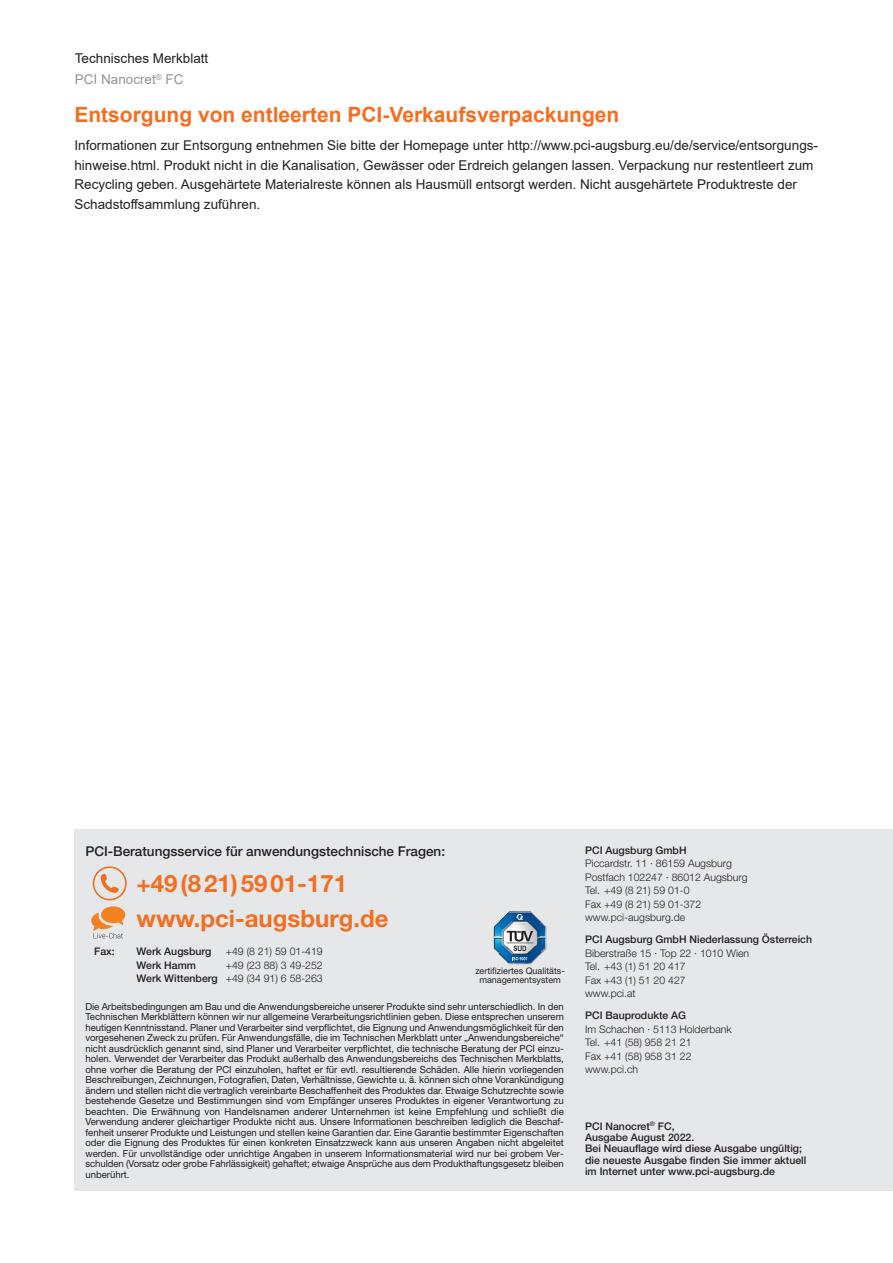
<style>
.page{position:relative;width:893px;height:1263px;background:#fff}
.page>*{position:absolute;margin:0;border:0;box-sizing:border-box;transform-origin:0 0}
.t1{font:700 24px/35.2px "Helvetica Neue LT Pro";color:#f36e21}
.t2{font:700 21px "Arial";color:#f36e21}
.t3{font:13.5px/19.5px "Arial";color:#231f20}
.t4{font:500 13.5px "Helvetica Neue LT Pro";color:#231f20}
.t5{font:300 10.5px/13.5px "Helvetica Neue LT Pro";color:#231f20}
.t6{font:500 10.5px/11.2px "Helvetica Neue LT Pro";color:#231f20}
.t7{font:9.75px/10.5px "Helvetica Neue LT Pro";letter-spacing:-.005em;color:#231f20;text-align:justify}
.t8{font:9px/9px "Helvetica Neue LT Pro";color:#231f20;text-align:center}
.s1{color:#939598}
.s2{font-weight:500}
</style>
<div class="page">
<div style="left:75px;top:829px;width:818px;height:362px;background:#e6e7e9"></div>
<svg style="left:93px;top:866px;width:34px;height:34px"></svg>
<svg style="left:91px;top:906px;width:34px;height:32px"></svg>
<img style="left:499px;top:911px;width:41px;height:53px">
<img style="left:493px;top:922px;width:6px;height:32px">
<img style="left:540px;top:921px;width:6px;height:34px">
<svg style="left:506px;top:930px;width:27px;height:21px"></svg>
<svg style="left:516px;top:914px;width:7px;height:6px"></svg>
<svg style="left:512px;top:957px;width:15px;height:3px"></svg>
<h3 class="t3" style="left:75px;top:48px;width:135px;line-height:21.3px">Technisches Merkblatt<br><span class="s1">PCI Nanocret</span><sup>®</sup> <span class="s1">FC</span></h3>
<h2 class="t2" style="left:74px;top:103px;width:546px">Entsorgung von entleerten PCI-Verkaufsverpackungen</h2>
<p class="t3" style="left:74px;top:136px;width:745px">Informationen zur Entsorgung entnehmen Sie bitte der Homepage unter http://www.pci-augsburg.eu/de/service/entsorgungs&shy;hinweise.html. Produkt nicht in die Kanalisation, Gewässer oder Erdreich gelangen lassen. Verpackung nur restentleert zum Recycling geben. Ausgehärtete Materialreste können als Hausmüll entsorgt werden. Nicht ausgehärtete Produktreste der Schadstoffsammlung zuführen.</p>
<h3 class="t4" style="left:85px;top:846px;width:361px">PCI- Beratungsservice für anwendungstechnische Fragen:</h3>
<h1 class="t1" style="left:136px;top:868px;width:253px">+49(821)5901-171 www.pci-augsburg.de</h1>
<p class="t6" style="left:94px;top:947px;width:22px">Fax:</p>
<p class="t6" style="left:136px;top:947px;width:76px">Werk Augsburg</p>
<p class="t5" style="left:226px;top:946px;width:98px">+49 (8 21) 59 01-419</p>
<p class="t6" style="left:136px;top:960px;width:61px">Werk Hamm</p>
<p class="t5" style="left:136px;top:959px;width:188px;text-align:right">+49 (23 88) 3 49-252<br><span class="s2">Werk Wittenberg</span> +49 (34 91) 6 58-263</p>
<p class="t8" style="left:475px;top:967px;width:91px">zertifiziertes Qualitäts&shy;managementsystem</p>
<p class="t7" style="left:85px;top:1002px;width:480px">Die Arbeitsbedingungen am Bau und die Anwendungsbereiche unserer Produkte sind sehr unterschiedlich. In den Technischen Merkblättern können wir nur allgemeine Verarbeitungsrichtlinien geben. Diese entsprechen unserem heutigen Kenntnisstand. Planer und Verarbeiter sind verpflichtet, die Eignung und Anwendungsmöglichkeit für den vorgesehenen Zweck zu prüfen. Für Anwendungsfälle, die im Technischen Merkblatt unter „Anwendungsbereiche“ nicht ausdrücklich genannt sind, sind Planer und Verarbeiter verpflichtet, die technische Beratung der PCI einzu&shy;holen. Verwendet der Verarbeiter das Produkt außerhalb des Anwendungsbereichs des Technischen Merkblatts, ohne vorher die Beratung der PCI einzuholen, haftet er für evtl. resultierende Schäden. Alle hierin vorliegenden Beschreibungen, Zeichnungen, Fotografien, Daten, Verhältnisse, Gewichte u. ä. können sich ohne Vorankündigung ändern und stellen nicht die vertraglich vereinbarte Beschaffenheit des Produktes dar. Etwaige Schutzrechte sowie bestehende Gesetze und Bestimmungen sind vom Empfänger unseres Produktes in eigener Verantwortung zu beachten. Die Erwähnung von Handelsnamen anderer Unternehmen ist keine Empfehlung und schließt die Verwendung anderer gleichartiger Produkte nicht aus. Unsere Informationen beschreiben lediglich die Beschaf&shy;fenheit unserer Produkte und Leistungen und stellen keine Garantien dar. Eine Garantie bestimmter Eigenschaften oder die Eignung des Produktes für einen konkreten Einsatzzweck kann aus unseren Angaben nicht abgeleitet werden. Für unvollständige oder unrichtige Angaben in unserem Informationsmaterial wird nur bei grobem Ver&shy;schulden (Vorsatz oder grobe Fahrlässigkeit) gehaftet; etwaige Ansprüche aus dem Produkthaftungsgesetz bleiben unberührt.</p>
<p class="t6" style="left:585px;top:845px;width:103px">PCI Augsburg GmbH</p>
<p class="t5" style="left:585px;top:858px;width:164px">Piccardstr. 11 · 86159 Augsburg<br>Postfach 102247 · 86012 Augsburg<br>Tel. +49 (8 21) 59 01-0<br>Fax +49 (8 21) 59 01-372 www.pci-augsburg.de</p>
<p class="t6" style="left:585px;top:935px;width:228px">PCI Augsburg GmbH Niederlassung Österreich</p>
<p class="t5" style="left:585px;top:947px;width:166px">Biberstraße 15 · Top 22 · 1010 Wien<br>Tel. +43 (1) 51 20 417<br>Fax +43 (1) 51 20 427<br>www.pci.at</p>
<p class="t6" style="left:585px;top:1011px;width:103px">PCI Bauprodukte AG</p>
<p class="t5" style="left:585px;top:1023px;width:148px">Im Schachen · 5113 Holderbank<br>Tel. +41 (58) 958 21 21<br>Fax +41 (58) 958 31 22 www.pci.ch</p>
<p class="t6" style="left:585px;top:1122px;width:223px">PCI Nanocret<sup>®</sup> FC,<br>Ausgabe August 2022.<br>Bei Neuauflage wird diese Ausgabe ungültig; die neueste Ausgabe finden Sie immer aktuell im Internet unter www.pci-augsburg.de</p>
</div>
